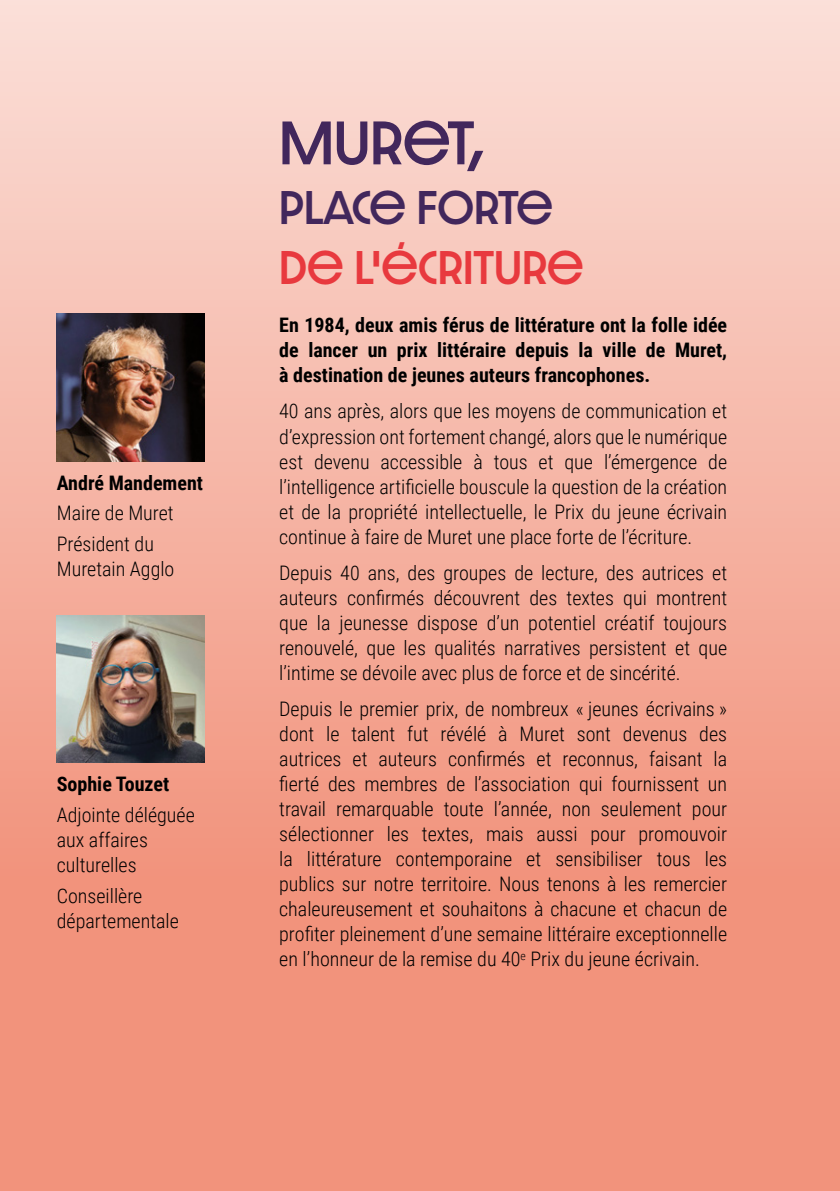
<style>
.page{position:relative;width:840px;height:1191px;background:#fff}
.page>*{position:absolute;margin:0;border:0;box-sizing:border-box;transform-origin:0 0}
.t1{font:500 52px "Dazzle Unicase";color:#42275c}
.t2{font:500 40px/60px "Dazzle Unicase";color:#e8393e}
.t3{font:300 20px/25px "Roboto Condensed";color:#000;text-align:justify}
.t4{font:700 20px/25px "Roboto Condensed";color:#000;text-align:justify}
.s1{color:#42275c}
</style>
<div class="page">
<div style="left:0;top:0;width:839px;height:1191px;background:#f2937c"></div>
<div style="left:0;top:0;width:839px;height:879px;background:linear-gradient(to bottom,#fbdfd9,#f1937c)"></div>
<img style="left:57px;top:314px;width:147px;height:147px">
<img style="left:57px;top:615px;width:147px;height:148px">
<p class="t4" style="left:57px;top:469px;width:148px">André Mandement</p>
<p class="t3" style="left:57px;top:500px;width:118px">Maire de Muret</p>
<p class="t3" style="left:57px;top:530px;width:119px">Président du<br>Muretain Agglo</p>
<p class="t4" style="left:57px;top:771px;width:114px">Sophie Touzet</p>
<p class="t3" style="left:57px;top:801px;width:140px;text-align:left">Adjointe déléguée aux affaires culturelles</p>
<p class="t3" style="left:57px;top:882px;width:124px">Conseillère départementale</p>
<p class="t1" style="left:279px;top:104px;width:206px">MURET,</p>
<p class="t2" style="left:279px;top:178px;width:306px"><span class="s1">PLACE FORTE<br></span>DE L'ÉCRITURE</p>
<p class="t4" style="left:279px;top:312px;width:449px">En 1984, deux amis férus de littérature ont la folle idée de lancer un prix littéraire depuis la ville de Muret, à destination de jeunes auteurs francophones.</p>
<p class="t3" style="left:279px;top:398px;width:449px">40 ans après, alors que les moyens de communication et d’expression ont fortement changé, alors que le numérique est devenu accessible à tous et que l’émergence de l’intelligence artificielle bouscule la question de la création et de la propriété intellectuelle, le Prix du jeune écrivain continue à faire de Muret une place forte de l’écriture.</p>
<p class="t3" style="left:279px;top:559px;width:449px">Depuis 40 ans, des groupes de lecture, des autrices et auteurs confirmés découvrent des textes qui montrent que la jeunesse dispose d’un potentiel créatif toujours renouvelé, que les qualités narratives persistent et que l’intime se dévoile avec plus de force et de sincérité.</p>
<p class="t3" style="left:279px;top:696px;width:449px">Depuis le premier prix, de nombreux « jeunes écrivains » dont le talent fut révélé à Muret sont devenus des autrices et auteurs confirmés et reconnus, faisant la fierté des membres de l’association qui fournissent un travail remarquable toute l’année, non seulement pour sélectionner les textes, mais aussi pour promouvoir la littérature contemporaine et sensibiliser tous les publics sur notre territoire. Nous tenons à les remercier chaleureusement et souhaitons à chacune et chacun de profiter pleinement d’une semaine littéraire exceptionnelle en l’honneur de la remise du 40<sup>e</sup> Prix du jeune écrivain.</p>
</div>
